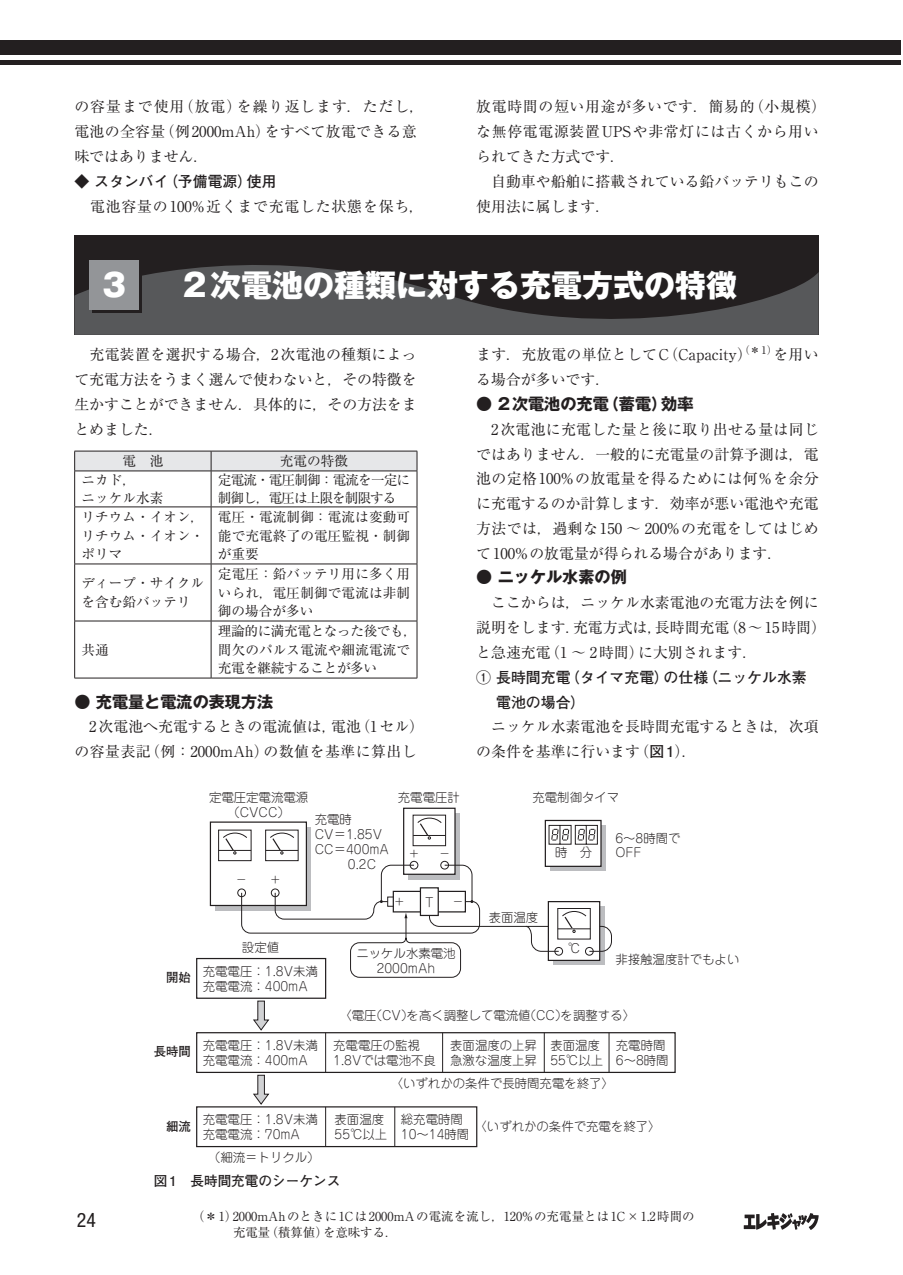
<style>
.page{position:relative;width:903px;height:1275px;background:#fff}
.page>*{position:absolute;margin:0;border:0;box-sizing:border-box;transform-origin:0 0}
.t1{font:800 30.97px "Gothic MB101 Pro";color:#fff}
.t2{font:condensed 19.78px "Helvetica Neue";color:#231f20}
.t3{font:700 16.1px "Gothic MB101 Pro";color:#231f20}
.t4{font:14.88px/24.8px "Ryumin Pro";color:#231f20}
.t5{font:14.88px/24.8px "Ryumin Pro";letter-spacing:.025em;color:#231f20}
.t6{font:700 14.88px/24.8px "Futo Go B101 Pro";color:#231f20}
.t7{font:14.88px "Ryumin Pro";letter-spacing:.055em;color:#231f20}
.t8{font:13.65px/18.6px "Ryumin Pro";color:#231f20;text-align:justify}
.t9{font:13.65px/18.6px "Ryumin Pro";letter-spacing:-.03em;color:#231f20}
.t10{font:13.65px/18.6px "Ryumin Pro";letter-spacing:-.07em;color:#231f20}
.t11{font:700 13.65px "Futo Go B101 Pro";color:#231f20}
.t12{font:12.42px/14.9px "Jun 101 Pro Light 90 pv RKSJ H";color:#231f20}
.t13{font:12.42px/16.1px "Ryumin Pro";color:#231f20}
.t14{font:12.42px "Futo Go B101 Pro Bold 90 pv RKSJ H";color:#231f20}
.t15{font:11.2px "Jun 101 Pro Light 90 pv RKSJ H";color:#231f20}
.s1{font-family:"Futo Go B101 Pro";font-weight:700}
</style>
<div class="page">
<svg style="left:744px;top:1213px;width:75px;height:17px"></svg>
<div style="left:0;top:40px;width:900px;height:15px;background:#231f20"></div>
<hr style="left:0;top:60px;width:900px;height:4px;background:#231f20">
<div style="left:74px;top:236px;width:745px;height:99px;background:#231f20"></div>
<svg style="left:74px;top:265px;width:745px;height:70px;fill:#57585a"></svg>
<div style="left:92px;top:263px;width:49px;height:50px;background:#231f20"></div>
<div style="left:89px;top:260px;width:50px;height:50px;background:#939598"></div>
<hr style="left:74px;top:471px;width:137px;height:1px;background:#231f20">
<hr style="left:211px;top:471px;width:206px;height:1px;background:#231f20">
<hr style="left:211px;top:471px;width:1px;height:36px;background:#231f20">
<hr style="left:74px;top:507px;width:137px;height:1px;background:#231f20">
<hr style="left:211px;top:507px;width:206px;height:1px;background:#231f20">
<hr style="left:211px;top:507px;width:1px;height:57px;background:#231f20">
<hr style="left:74px;top:564px;width:137px;height:1px;background:#231f20">
<hr style="left:211px;top:564px;width:206px;height:1px;background:#231f20">
<hr style="left:211px;top:564px;width:1px;height:57px;background:#231f20">
<hr style="left:74px;top:621px;width:137px;height:1px;background:#231f20">
<hr style="left:211px;top:621px;width:206px;height:1px;background:#231f20">
<hr style="left:211px;top:621px;width:1px;height:57px;background:#231f20">
<svg style="left:74px;top:451px;width:344px;height:20px;background:#d9d9db"></svg>
<hr style="left:74px;top:471px;width:1px;height:36px;background:#231f20">
<hr style="left:417px;top:471px;width:1px;height:36px;background:#231f20">
<hr style="left:74px;top:507px;width:1px;height:57px;background:#231f20">
<hr style="left:417px;top:507px;width:1px;height:57px;background:#231f20">
<hr style="left:74px;top:564px;width:1px;height:57px;background:#231f20">
<hr style="left:417px;top:564px;width:1px;height:57px;background:#231f20">
<hr style="left:74px;top:621px;width:1px;height:57px;background:#231f20">
<hr style="left:417px;top:621px;width:1px;height:57px;background:#231f20">
<hr style="left:74px;top:678px;width:137px;height:1px;background:#231f20">
<hr style="left:211px;top:678px;width:206px;height:1px;background:#231f20">
<div style="left:196px;top:1106px;width:281px;height:41px;border:1px solid #231f20"></div>
<hr style="left:325px;top:1107px;width:1px;height:39px;background:#231f20">
<hr style="left:394px;top:1107px;width:1px;height:39px;background:#231f20">
<svg style="left:253px;top:1075px;width:17px;height:30px"></svg>
<div style="left:196px;top:1032px;width:480px;height:41px;border:1px solid #231f20"></div>
<hr style="left:325px;top:1033px;width:1px;height:39px;background:#231f20">
<hr style="left:442px;top:1033px;width:1px;height:39px;background:#231f20">
<hr style="left:609px;top:1033px;width:1px;height:39px;background:#231f20">
<hr style="left:544px;top:1033px;width:1px;height:39px;background:#231f20">
<svg style="left:253px;top:1000px;width:17px;height:31px"></svg>
<div style="left:196px;top:958px;width:130px;height:41px;border:1px solid #231f20"></div>
<div style="left:210px;top:821px;width:97px;height:85px;background:#fff;border:1px solid #231f20"></div>
<svg style="left:403px;top:808px;width:53px;height:67px"></svg>
<svg style="left:218px;top:817px;width:394px;height:161px"></svg>
<p class="t5" style="left:74px;top:93px;width:351px">の容量まで使用（放電）を繰り返します．ただし，電池の全容量（例2000mAh）をすべて放電できる意味ではありません．</p>
<p class="t6" style="left:74px;top:167px;width:204px">◆ スタンバイ（予備電源）使用</p>
<p class="t7" style="left:74px;top:194px;width:351px">　電池容量の100%近くまで充電した状態を保ち，</p>
<p class="t4" style="left:476px;top:93px;width:351px">放電時間の短い用途が多いです．簡易的（小規模）な無停電電源装置UPSや非常灯には古くから用いられてきた方式です．<br>　自動車や船舶に搭載されている鉛バッテリもこの使用法に属します．</p>
<h1 class="t1" style="left:102px;top:259px;width:636px">3 　 2次電池の種類に対する充電方式の特徴</h1>
<p class="t4" style="left:74px;top:341px;width:344px;text-align:justify">　充電装置を選択する場合，2次電池の種類によって充電方法をうまく選んで使わないと，その特徴を生かすことができません．具体的に，その方法をまとめました．</p>
<p class="t8" style="left:122px;top:451px;width:42px">電　池</p>
<p class="t8" style="left:280px;top:451px;width:70px">充電の特徴</p>
<p class="t8" style="left:81px;top:469px;width:83px">ニカド，<br>ニッケル水素</p>
<p class="t10" style="left:218px;top:469px;width:194px">定電流・電圧制御：電流を一定に制御し，電圧は上限を制限する</p>
<p class="t8" style="left:81px;top:507px;width:124px">リチウム・イオン，リチウム・イオン・ポリマ</p>
<p class="t8" style="left:218px;top:507px;width:194px">電圧・電流制御：電流は変動可能で充電終了の電圧監視・制御が重要</p>
<p class="t8" style="left:81px;top:573px;width:124px">ディープ・サイクルを含む鉛バッテリ</p>
<p class="t8" style="left:218px;top:564px;width:194px">定電圧：鉛バッテリ用に多く用いられ，電圧制御で電流は非制御の場合が多い</p>
<p class="t8" style="left:81px;top:639px;width:29px">共通</p>
<p class="t9" style="left:218px;top:621px;width:201px">理論的に満充電となった後でも，間欠のパルス電流や細流電流で充電を継続することが多い</p>
<p class="t3" style="left:74px;top:688px;width:200px">● 充電量と電流の表現方法</p>
<p class="t4" style="left:74px;top:713px;width:351px">　2次電池へ充電するときの電流値は，電池（1セル）の容量表記（例：2000mAh）の数値を基準に算出し</p>
<p class="t4" style="left:476px;top:341px;width:344px">ます．充放電の単位としてC（Capacity）<sup>（＊1）</sup>を用いる場合が多いです．</p>
<p class="t3" style="left:476px;top:390px;width:219px">● 2次電池の充電（蓄電）効率</p>
<p class="t4" style="left:476px;top:416px;width:344px;text-align:justify">　2次電池に充電した量と後に取り出せる量は同じではありません．一般的に充電量の計算予測は，電池の定格100%の放電量を得るためには何％を余分に充電するのか計算します．効率が悪い電池や充電方法では，過剰な150 〜 200%の充電をしてはじめて100%の放電量が得られる場合があります．</p>
<p class="t3" style="left:476px;top:564px;width:152px">● ニッケル水素の例</p>
<p class="t4" style="left:476px;top:589px;width:351px">　ここからは，ニッケル水素電池の充電方法を例に説明をします．充電方式は，長時間充電（8〜15時間）と急速充電（1 〜 2時間）に大別されます．</p>
<p class="t6" style="left:496px;top:663px;width:312px;text-indent:-20px">① 長時間充電（タイマ充電）の仕様（ニッケル水素電池の場合）</p>
<p class="t4" style="left:476px;top:713px;width:344px">　ニッケル水素電池を長時間充電するときは，次項の条件を基準に行います（<span class="s1">図1</span>）．</p>
<p class="t12" style="left:209px;top:789px;width:101px;text-align:center">定電圧定電流電源（CVCC）</p>
<p class="t12" style="left:315px;top:811px;width:39px">充電時</p>
<p class="t12" style="left:315px;top:826px;width:69px">CV＝1.85V</p>
<p class="t12" style="left:315px;top:841px;width:76px">CC＝400mA</p>
<p class="t12" style="left:348px;top:855px;width:30px">0.2C</p>
<p class="t15" style="left:236px;top:871px;width:13px">－</p>
<p class="t15" style="left:270px;top:871px;width:13px">＋</p>
<p class="t12" style="left:398px;top:789px;width:64px">充電電圧計</p>
<p class="t12" style="left:532px;top:789px;width:88px">充電制御タイマ</p>
<p class="t15" style="left:408px;top:845px;width:13px">＋</p>
<p class="t15" style="left:439px;top:845px;width:13px">－</p>
<p class="t12" style="left:555px;top:843px;width:39px">時 分</p>
<p class="t12" style="left:615px;top:829px;width:67px">6～8時間で<br>OFF</p>
<p class="t14" style="left:166px;top:967px;width:26px">開始</p>
<p class="t14" style="left:154px;top:1041px;width:39px">長時間</p>
<p class="t12" style="left:242px;top:938px;width:39px">設定値</p>
<p class="t12" style="left:203px;top:962px;width:117px">充電電圧：1.8V未満充電電流：400mA</p>
<p class="t15" style="left:394px;top:893px;width:13px">＋</p>
<p class="t12" style="left:425px;top:893px;width:10px">T</p>
<p class="t15" style="left:452px;top:893px;width:13px">－</p>
<p class="t12" style="left:356px;top:944px;width:101px;text-align:center">ニッケル水素電池<br>2000mAh</p>
<p class="t12" style="left:489px;top:908px;width:51px">表面温度</p>
<p class="t12" style="left:568px;top:940px;width:14px">℃</p>
<p class="t12" style="left:615px;top:950px;width:126px">非接触温度計でもよい</p>
<p class="t12" style="left:339px;top:1006px;width:297px">〈電圧（CV）を高く調整して電流値（CC）を調整する〉</p>
<p class="t12" style="left:203px;top:1036px;width:117px">充電電圧：1.8V未満充電電流：400mA</p>
<p class="t12" style="left:450px;top:1036px;width:88px">表面温度の上昇急激な温度上昇</p>
<p class="t12" style="left:550px;top:1036px;width:54px">表面温度<br>55℃以上</p>
<p class="t12" style="left:616px;top:1036px;width:54px">充電時間<br>6～8時間</p>
<p class="t12" style="left:333px;top:1036px;width:104px">充電電圧の監視<br>1.8Vでは電池不良</p>
<p class="t12" style="left:391px;top:1074px;width:225px">〈いずれかの条件で長時間充電を終了〉</p>
<p class="t12" style="left:203px;top:1111px;width:117px">充電電圧：1.8V未満充電電流：70mA</p>
<p class="t12" style="left:334px;top:1111px;width:54px">表面温度<br>55℃以上</p>
<p class="t12" style="left:401px;top:1111px;width:70px">総充電時間<br>10～14時間</p>
<p class="t14" style="left:166px;top:1117px;width:26px">細流</p>
<p class="t12" style="left:474px;top:1118px;width:188px">〈いずれかの条件で充電を終了〉</p>
<p class="t12" style="left:208px;top:1148px;width:113px">（細流＝トリクル）</p>
<p class="t11" style="left:154px;top:1170px;width:188px">図1　長時間充電のシーケンス</p>
<h2 class="t2" style="left:77px;top:1209px;width:21px">24</h2>
<p class="t13" style="left:233px;top:1207px;width:463px;text-indent:-41px">（＊1）2000mAhのときに1Cは2000mAの電流を流し，120%の充電量とは1C×1.2時間の充電量（積算値）を意味する．</p>
</div>
